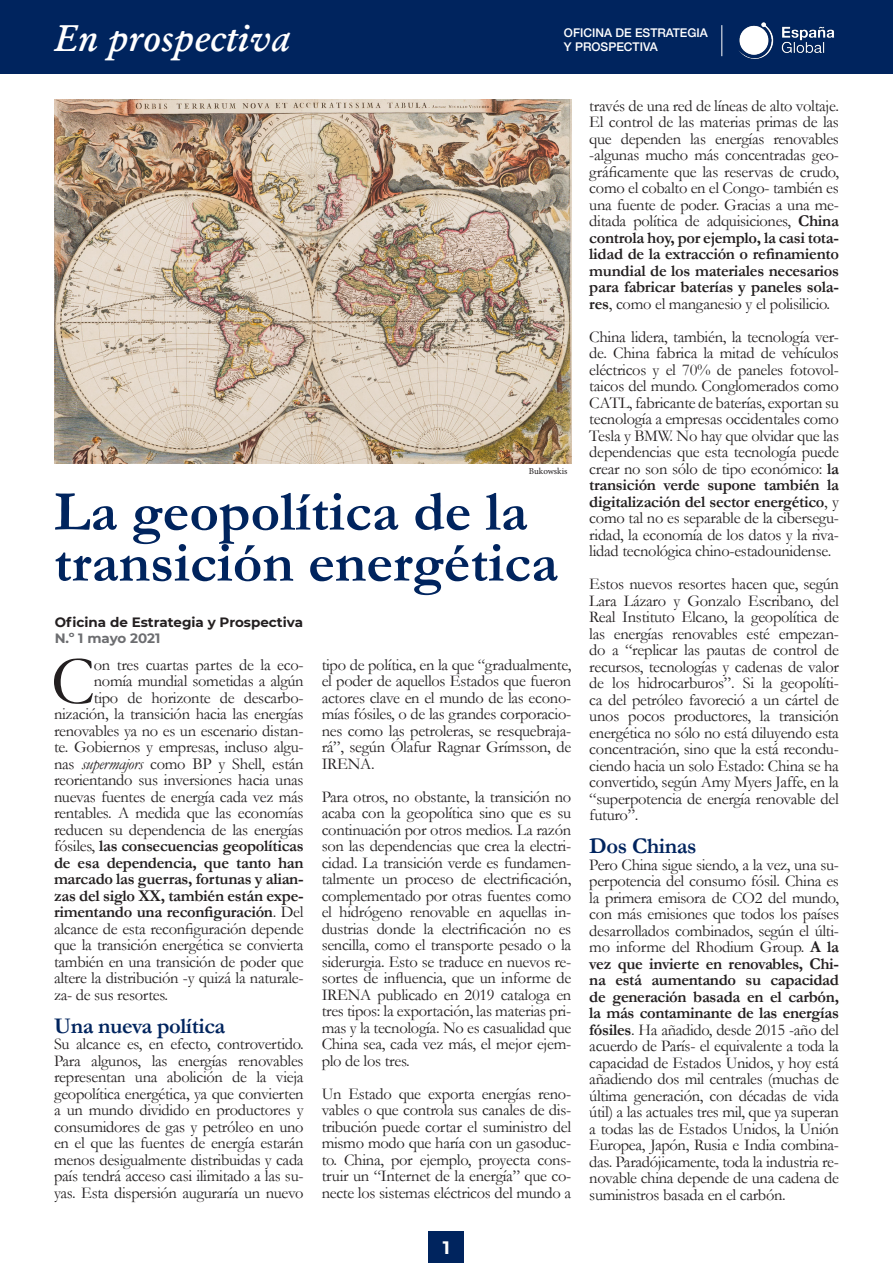
<style>
.page{position:relative;width:893px;height:1263px;background:#fff}
.page>*{position:absolute;margin:0;border:0;box-sizing:border-box;transform-origin:0 0}
.t1{font:69.45px "Garamond";color:#231f20}
.t2{font:700 57px/51px "Garamond";color:#00245e}
.t3{font:italic 600 37.5px "Garamond";color:#fff}
.t4{font:700 22.5px "Garamond";letter-spacing:-.02em;color:#00245e}
.t5{font:700 18px "Montserrat";color:#fff}
.t6{font:16.5px/16.5px "Garamond";letter-spacing:-.02em;color:#231f20;text-align:justify}
.t7{font:700 16.5px "Garamond";letter-spacing:-.02em;color:#231f20}
.t8{font:700 13.5px "Montserrat";color:#231f20}
.t9{font:700 13.5px "Montserrat";letter-spacing:-.005em;color:#6c6d70}
.t10{font:500 12px/14.4px "Helvetica Neue";color:#fff}
.t11{font:9px "Minion Pro";letter-spacing:-.005em;color:#231f20}
.s1{font-style:italic}
.s2{font-weight:400}
.s3{font-weight:700}
</style>
<div class="page">
<div style="left:429px;top:1232px;width:35px;height:31px;background:#00245e"></div>
<div style="left:0;top:0;width:893px;height:73px;background:#00245e"></div>
<img style="left:55px;top:100px;width:516px;height:363px">
<img style="left:739px;top:22px;width:96px;height:37px">
<hr style="left:721px;top:25px;width:1px;height:31px;background:#fff">
<p class="t3" style="left:54px;top:15px;width:238px">En prospectiva</p>
<p class="t10" style="left:564px;top:24px;width:146px">OFICINA DE ESTRATEGIA<br>Y PROSPECTIVA</p>
<p class="t11" style="left:529px;top:465px;width:40px">Bukowskis</p>
<p class="t2" style="left:54px;top:486px;width:506px">La geopolítica de la transición energética</p>
<p class="t9" style="left:55px;top:629px;width:107px">N.º 1 mayo 2021</p>
<p class="t8" style="left:55px;top:613px;width:250px">Oficina de Estrategia y Prospectiva</p>
<p class="t1" style="left:51px;top:634px;width:46px">C</p>
<p class="t6" style="left:94px;top:656px;width:211px">on tres cuartas partes de la eco-</p>
<p class="t6" style="left:94px;top:672px;width:211px">nomía mundial sometidas a algún</p>
<p class="t6" style="left:94px;top:689px;width:211px">tipo de horizonte de descarbo-</p>
<p class="t6" style="left:54px;top:705px;width:251px">nización, la transición hacia las energías</p>
<p class="t6" style="left:54px;top:722px;width:251px">renovables ya no es un escenario distan-</p>
<p class="t6" style="left:54px;top:738px;width:251px">te. Gobiernos y empresas, incluso algu-</p>
<p class="t6" style="left:54px;top:755px;width:251px">nas <span class="s1">supermajors</span> como BP y Shell, están</p>
<p class="t6" style="left:54px;top:771px;width:251px">reorientando sus inversiones hacia unas</p>
<p class="t6" style="left:54px;top:788px;width:251px">nuevas fuentes de energía cada vez más</p>
<p class="t6" style="left:54px;top:804px;width:251px">rentables. A medida que las economías</p>
<p class="t6" style="left:54px;top:821px;width:251px">reducen su dependencia de las energías</p>
<p class="t7" style="left:54px;top:835px;width:251px"><span class="s2">fósiles,</span> las consecuencias geopolíticas</p>
<p class="t7" style="left:54px;top:851px;width:251px">de esa dependencia, que tanto han</p>
<p class="t7" style="left:54px;top:868px;width:251px">marcado las guerras, fortunas y alian-</p>
<p class="t7" style="left:54px;top:884px;width:251px">zas del siglo XX, también están expe-</p>
<p class="t7" style="left:54px;top:901px;width:251px">rimentando una reconfiguración<span class="s2">. Del</span></p>
<p class="t6" style="left:54px;top:920px;width:251px">alcance de esta reconfiguración depende</p>
<p class="t6" style="left:54px;top:936px;width:251px">que la transición energética se convierta</p>
<p class="t6" style="left:54px;top:953px;width:251px">también en una transición de poder que</p>
<p class="t6" style="left:54px;top:969px;width:251px">altere la distribución -y quizá la naturale-</p>
<p class="t6" style="left:54px;top:986px;width:116px">za- de sus resortes.</p>
<p class="t4" style="left:54px;top:1010px;width:173px">Una nueva política</p>
<p class="t6" style="left:54px;top:1035px;width:251px">Su alcance es, en efecto, controvertido.<br>Para algunos, las energías renovables representan una abolición de la vieja geopolítica energética, ya que convierten a un mundo dividido en productores y consumidores de gas y petróleo en uno en el que las fuentes de energía estarán menos desigualmente distribuidas y cada país tendrá acceso casi ilimitado a las su&shy;yas. Esta dispersión auguraría un nuevo</p>
<p class="t6" style="left:322px;top:656px;width:251px">tipo de política, en la que “gradualmente, el poder de aquellos Estados que fueron actores clave en el mundo de las econo&shy;mías fósiles, o de las grandes corporacio&shy;nes como las petroleras, se resquebraja&shy;rá”, según Ólafur Ragnar Grímsson, de IRENA.</p>
<p class="t6" style="left:322px;top:788px;width:251px">Para otros, no obstante, la transición no acaba con la geopolítica sino que es su continuación por otros medios. La razón son las dependencias que crea la electri&shy;cidad. La transición verde es fundamen&shy;talmente un proceso de electrificación, complementado por otras fuentes como el hidrógeno renovable en aquellas in&shy;dustrias donde la electrificación no es sencilla, como el transporte pesado o la siderurgia. Esto se traduce en nuevos re&shy;sortes de influencia, que un informe de IRENA publicado en 2019 cataloga en tres tipos: la exportación, las materias pri&shy;mas y la tecnología. No es casualidad que China sea, cada vez más, el mejor ejem&shy;plo de los tres.</p>
<p class="t6" style="left:322px;top:1085px;width:251px">Un Estado que exporta energías reno&shy;vables o que controla sus canales de dis&shy;tribución puede cortar el suministro del mismo modo que haría con un gasoduc&shy;to. China, por ejemplo, proyecta cons&shy;truir un “Internet de la energía” que co&shy;necte los sistemas eléctricos del mundo a</p>
<p class="t5" style="left:443px;top:1234px;width:9px">1</p>
<p class="t6" style="left:589px;top:97px;width:251px">través de una red de líneas de alto voltaje.</p>
<p class="t6" style="left:589px;top:113px;width:251px">El control de las materias primas de las que dependen las energías renovables -algunas mucho más concentradas geo&shy;gráficamente que las reservas de crudo, como el cobalto en el Congo- también es una fuente de poder. Gracias a una me&shy;ditada política de adquisiciones, <span class="s3">China controla hoy, por ejemplo, la casi tota&shy;lidad de la extracción o refinamiento mundial de los materiales necesarios para fabricar baterías y paneles sola&shy;res</span>, como el manganesio y el polisilicio.</p>
<p class="t6" style="left:589px;top:328px;width:251px">China lidera, también, la tecnología ver&shy;de. China fabrica la mitad de vehículos eléctricos y el 70% de paneles fotovol&shy;taicos del mundo. Conglomerados como CATL, fabricante de baterías, exportan su tecnología a empresas occidentales como Tesla y BMW. No hay que olvidar que las dependencias que esta tecnología puede crear no son sólo de tipo económico: <span class="s3">la transición verde supone también la digitalización del sector energético</span>, y como tal no es separable de la cibersegu&shy;ridad, la economía de los datos y la riva&shy;lidad tecnológica chino-estadounidense.</p>
<p class="t6" style="left:589px;top:575px;width:251px">Estos nuevos resortes hacen que, según Lara Lázaro y Gonzalo Escribano, del Real Instituto Elcano, la geopolítica de las energías renovables esté empezan&shy;do a “replicar las pautas de control de recursos, tecnologías y cadenas de valor de los hidrocarburos”. Si la geopolíti&shy;ca del petróleo favoreció a un cártel de unos pocos productores, la transición energética no sólo no está diluyendo esta concentración, sino que la está recondu&shy;ciendo hacia un solo Estado: China se ha convertido, según Amy Myers Jaffe, en la “superpotencia de energía renovable del futuro”.</p>
<p class="t4" style="left:589px;top:831px;width:109px">Dos Chinas</p>
<p class="t6" style="left:589px;top:856px;width:251px">Pero China sigue siendo, a la vez, una su&shy;perpotencia del consumo fósil. China es la primera emisora de CO2 del mundo, con más emisiones que todos los países desarrollados combinados, según el últi&shy;mo informe del Rhodium Group. <span class="s3">A la vez que invierte en renovables, Chi&shy;na está aumentando su capacidad de generación basada en el carbón, la más contaminante de las energías fósiles</span>. Ha añadido, desde 2015 -año del acuerdo de París- el equivalente a toda la capacidad de Estados Unidos, y hoy está añadiendo dos mil centrales (muchas de última generación, con décadas de vida útil) a las actuales tres mil, que ya superan a todas las de Estados Unidos, la Unión Europea, Japón, Rusia e India combina&shy;das. Paradójicamente, toda la industria re&shy;novable china depende de una cadena de suministros basada en el carbón.</p>
</div>
